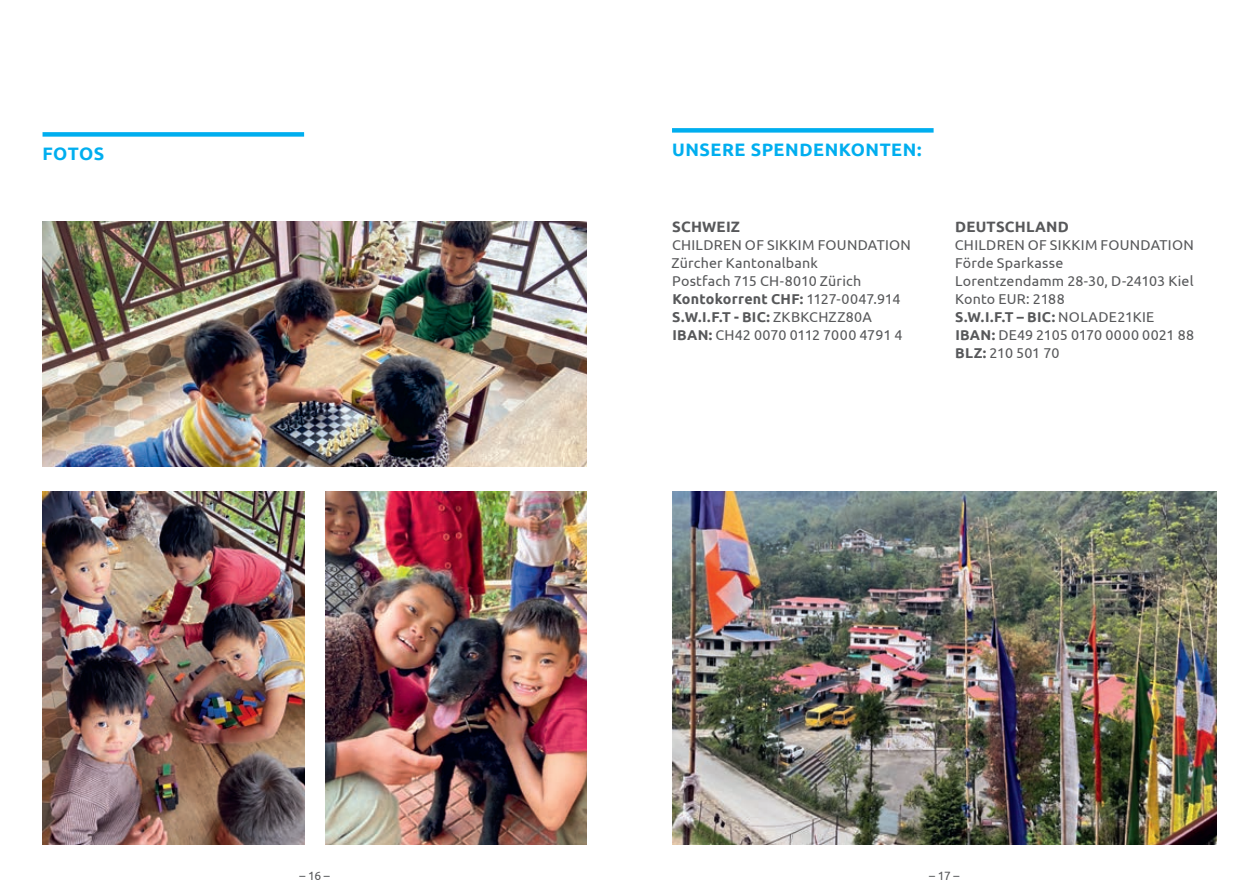
<style>
.page{position:relative;width:1259px;height:893px;background:#fff}
.page>*{position:absolute;margin:0;border:0;box-sizing:border-box;transform-origin:0 0}
.t1{font:700 18px "Ubuntu";letter-spacing:.03em;color:#00aeef}
.t2{font:700 15px "Ubuntu";letter-spacing:.015em;color:#57585a}
.t3{font:14.25px/18px "Ubuntu";letter-spacing:.015em;color:#57585a}
.t4{font:12px "Ubuntu";color:#57585a}
.s1{font-weight:700}
</style>
<div class="page">
<div style="left:43px;top:132px;width:261px;height:5px;background:#00aeef"></div>
<img style="left:43px;top:491px;width:261px;height:353px">
<img style="left:325px;top:491px;width:262px;height:353px">
<img style="left:43px;top:221px;width:544px;height:245px">
<div style="left:672px;top:128px;width:261px;height:5px;background:#00aeef"></div>
<img style="left:672px;top:491px;width:544px;height:353px">
<p class="t1" style="left:43px;top:143px;width:63px">FOTOS</p>
<p class="t1" style="left:672px;top:139px;width:251px">UNSERE SPENDENKONTEN:</p>
<p class="t2" style="left:672px;top:218px;width:69px">SCHWEIZ</p>
<p class="t3" style="left:671px;top:236px;width:241px">CHILDREN OF SIKKIM FOUNDATION<br>Zürcher Kantonalbank<br>Postfach 715 CH-8010 Zürich<br><span class="s1">Kontokorrent CHF:</span> 1127-0047.914<br><span class="s1">S.W.I.F.T - BIC:</span> ZKBKCHZZ80A<br><span class="s1">IBAN:</span> CH42 0070 0112 7000 4791 4</p>
<p class="t2" style="left:955px;top:218px;width:115px">DEUTSCHLAND</p>
<p class="t3" style="left:955px;top:236px;width:241px">CHILDREN OF SIKKIM FOUNDATION<br>Förde Sparkasse<br>Lorentzendamm 28-30, D-24103 Kiel<br>Konto EUR: 2188<br><span class="s1">S.W.I.F.T – BIC:</span> NOLADE21KIE<br><span class="s1">IBAN:</span> DE49 2105 0170 0000 0021 88<br><span class="s1">BLZ:</span> 210 501 70</p>
<p class="t4" style="left:299px;top:868px;width:32px">– 16 –</p>
<p class="t4" style="left:929px;top:868px;width:32px">– 17 –</p>
</div>
